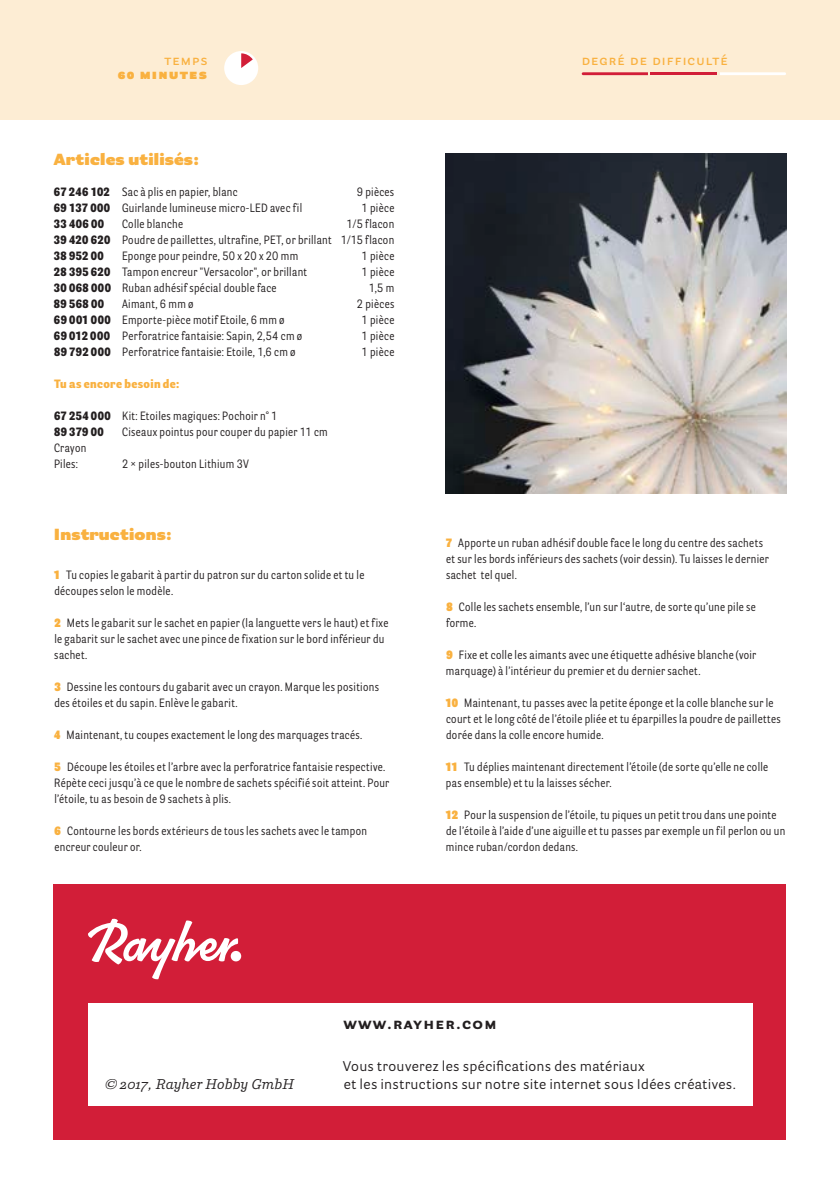
<style>
.page{position:relative;width:840px;height:1191px;background:#fff}
.page>*{position:absolute;margin:0;border:0;box-sizing:border-box;transform-origin:0 0}
.t1{font:900 16px "Parry Grotesque Pro";letter-spacing:.01em;color:#f9b140}
.t2{font:700 16px "Parry Grotesque Pro";letter-spacing:.08em;color:#231f20}
.t3{font:14px/18px "Parry Grotesque Pro";letter-spacing:.02em;color:#231f20}
.t4{font:600 14px "Parry Grotesque Pro";letter-spacing:.08em;color:#f9b140}
.t5{font:italic 14px "Parry Pro";letter-spacing:.01em;color:#231f20}
.t6{font:900 14px "Parry Grotesque Pro";letter-spacing:.08em;color:#f9b140}
.t7{font:12px/16px "Parry Grot Con Pro";letter-spacing:.025em;color:#231f20}
.t8{font:900 12px "Parry Grot Con Pro";letter-spacing:.03em;color:#f9b140}
.t9{font:900 12px "Parry Grot Con Pro";letter-spacing:.035em;color:#231f20}
.s1{font-weight:900}
.s2{font-weight:900;color:#f9b140}
</style>
<div class="page">
<div style="left:54px;top:884px;width:731px;height:256px;background:#d21e38"></div>
<div style="left:88px;top:1003px;width:663px;height:103px;background:#fff"></div>
<div style="left:0;top:0;width:839px;height:119px;background:#fdedd4"></div>
<svg style="left:88px;top:918px;width:150px;height:61px"></svg>
<div style="left:230px;top:951px;width:11px;height:10px;background:#fff;border-radius:50%"></div>
<svg style="left:720px;top:72px;width:65px;height:3px"></svg>
<svg style="left:581px;top:72px;width:66px;height:3px"></svg>
<div style="left:224px;top:51px;width:34px;height:34px;background:#fff;border-radius:50%"></div>
<img style="left:445px;top:153px;width:340px;height:340px">
<svg style="left:241px;top:53px;width:12px;height:15px"></svg>
<hr style="left:650px;top:72px;width:66px;height:3px;background:#d21e38">
<p class="t4" style="left:164px;top:50px;width:44px">temps</p>
<p class="t4" style="left:581px;top:50px;width:148px">degré de difficulté</p>
<p class="t6" style="left:118px;top:63px;width:91px">60 minutes</p>
<h1 class="t1" style="left:54px;top:148px;width:147px">Articles utilisés:</h1>
<p class="t7" style="left:54px;top:184px;width:185px"><span class="s1">67 246 102</span> Sac à plis en papier, blanc</p>
<p class="t7" style="left:356px;top:184px;width:39px">9 pièces</p>
<p class="t7" style="left:54px;top:200px;width:250px"><span class="s1">69 137 000</span> Guirlande lumineuse micro-LED avec fil</p>
<p class="t7" style="left:361px;top:200px;width:34px">1 pièce</p>
<p class="t9" style="left:54px;top:215px;width:52px">33 406 00</p>
<p class="t7" style="left:122px;top:216px;width:63px">Colle blanche</p>
<p class="t7" style="left:54px;top:216px;width:342px;text-align:justify;text-indent:292px">1/5 flacon <span class="s1">39 420 620</span> Poudre de paillettes, ultrafine, PET, or brillant 1/15 flacon <span class="s1">38 952 00</span></p>
<p class="t7" style="left:122px;top:248px;width:178px">Eponge pour peindre, 50 x 20 x 20 mm</p>
<p class="t7" style="left:361px;top:248px;width:34px">1 pièce</p>
<p class="t7" style="left:54px;top:264px;width:254px"><span class="s1">28 395 620</span> Tampon encreur "Versacolor", or brillant</p>
<p class="t7" style="left:361px;top:264px;width:34px">1 pièce</p>
<p class="t7" style="left:54px;top:280px;width:224px"><span class="s1">30 068 000</span> Ruban adhésif spécial double face</p>
<p class="t7" style="left:368px;top:280px;width:27px">1,5 m</p>
<p class="t9" style="left:54px;top:295px;width:52px">89 568 00</p>
<p class="t7" style="left:122px;top:296px;width:73px">Aimant, 6 mm ø</p>
<p class="t7" style="left:356px;top:296px;width:39px">2 pièces</p>
<p class="t7" style="left:54px;top:312px;width:232px"><span class="s1">69 001 000</span> Emporte-pièce motif Etoile, 6 mm ø</p>
<p class="t7" style="left:361px;top:312px;width:34px">1 pièce</p>
<p class="t7" style="left:54px;top:328px;width:249px"><span class="s1">69 012 000</span> Perforatrice fantaisie: Sapin, 2,54 cm ø</p>
<p class="t7" style="left:361px;top:328px;width:34px">1 pièce</p>
<p class="t7" style="left:54px;top:344px;width:243px"><span class="s1">89 792 000</span> Perforatrice fantaisie: Etoile, 1,6 cm ø</p>
<p class="t7" style="left:361px;top:344px;width:34px">1 pièce</p>
<p class="t8" style="left:54px;top:375px;width:127px">Tu as encore besoin de:</p>
<p class="t7" style="left:54px;top:408px;width:225px"><span class="s1">67 254 000</span> Kit: Etoiles magiques: Pochoir n° 1<br><span class="s1">89 379 00</span></p>
<p class="t7" style="left:122px;top:424px;width:207px">Ciseaux pointus pour couper du papier 11 cm</p>
<p class="t7" style="left:54px;top:440px;width:34px">Crayon<br>Piles:</p>
<p class="t7" style="left:122px;top:456px;width:128px">2 × piles-bouton Lithium 3V</p>
<h1 class="t1" style="left:54px;top:522px;width:119px">Instructions:</h1>
<p class="t7" style="left:54px;top:566px;width:312px"><span class="s2">1</span> Tu copies le gabarit à partir du patron sur du carton solide et tu le découpes selon le modèle.</p>
<p class="t7" style="left:54px;top:614px;width:335px"><span class="s2">2</span> Mets le gabarit sur le sachet en papier (la languette vers le haut) et fixe le gabarit sur le sachet avec une pince de fixation sur le bord inférieur du sachet.</p>
<p class="t7" style="left:54px;top:678px;width:326px"><span class="s2">3</span> Dessine les contours du gabarit avec un crayon. Marque les positions des étoiles et du sapin. Enlève le gabarit.</p>
<p class="t7" style="left:54px;top:726px;width:309px"><span class="s2">4</span> Maintenant, tu coupes exactement le long des marquages tracés.</p>
<p class="t7" style="left:54px;top:758px;width:336px"><span class="s2">5</span> Découpe les étoiles et l’arbre avec la perforatrice fantaisie respective.<br>Répète ceci jusqu’à ce que le nombre de sachets spécifié soit atteint. Pour l’étoile, tu as besoin de 9 sachets à plis.</p>
<p class="t7" style="left:54px;top:822px;width:314px"><span class="s2">6</span> Contourne les bords extérieurs de tous les sachets avec le tampon encreur couleur or.</p>
<p class="t7" style="left:445px;top:534px;width:324px"><span class="s2">7</span> Apporte un ruban adhésif double face le long du centre des sachets et sur les bords inférieurs des sachets (voir dessin). Tu laisses le dernier sachet tel quel.</p>
<p class="t7" style="left:446px;top:598px;width:311px"><span class="s2">8</span> Colle les sachets ensemble, l’un sur l‘autre, de sorte qu’une pile se forme.</p>
<p class="t7" style="left:445px;top:646px;width:312px"><span class="s2">9</span> Fixe et colle les aimants avec une étiquette adhésive blanche (voir marquage) à l’intérieur du premier et du dernier sachet.</p>
<p class="t7" style="left:445px;top:694px;width:337px"><span class="s2">10</span> Maintenant, tu passes avec la petite éponge et la colle blanche sur le court et le long côté de l’étoile pliée et tu éparpilles la poudre de paillettes dorée dans la colle encore humide.</p>
<p class="t7" style="left:445px;top:758px;width:324px"><span class="s2">11</span> Tu déplies maintenant directement l’étoile (de sorte qu’elle ne colle pas ensemble) et tu la laisses sécher.</p>
<p class="t7" style="left:445px;top:806px;width:341px"><span class="s2">12</span> Pour la suspension de l’étoile, tu piques un petit trou dans une pointe de l’étoile à l’aide d’une aiguille et tu passes par exemple un fil perlon ou un mince ruban/cordon dedans.</p>
<p class="t5" style="left:105px;top:1074px;width:190px">© 2017, Rayher Hobby GmbH</p>
<h1 class="t2" style="left:343px;top:1012px;width:155px">www.rayher.com</h1>
<p class="t3" style="left:343px;top:1056px;width:394px">Vous trouverez les spécifications des matériaux<br>et les instructions sur notre site internet sous Idées créatives.</p>
</div>
